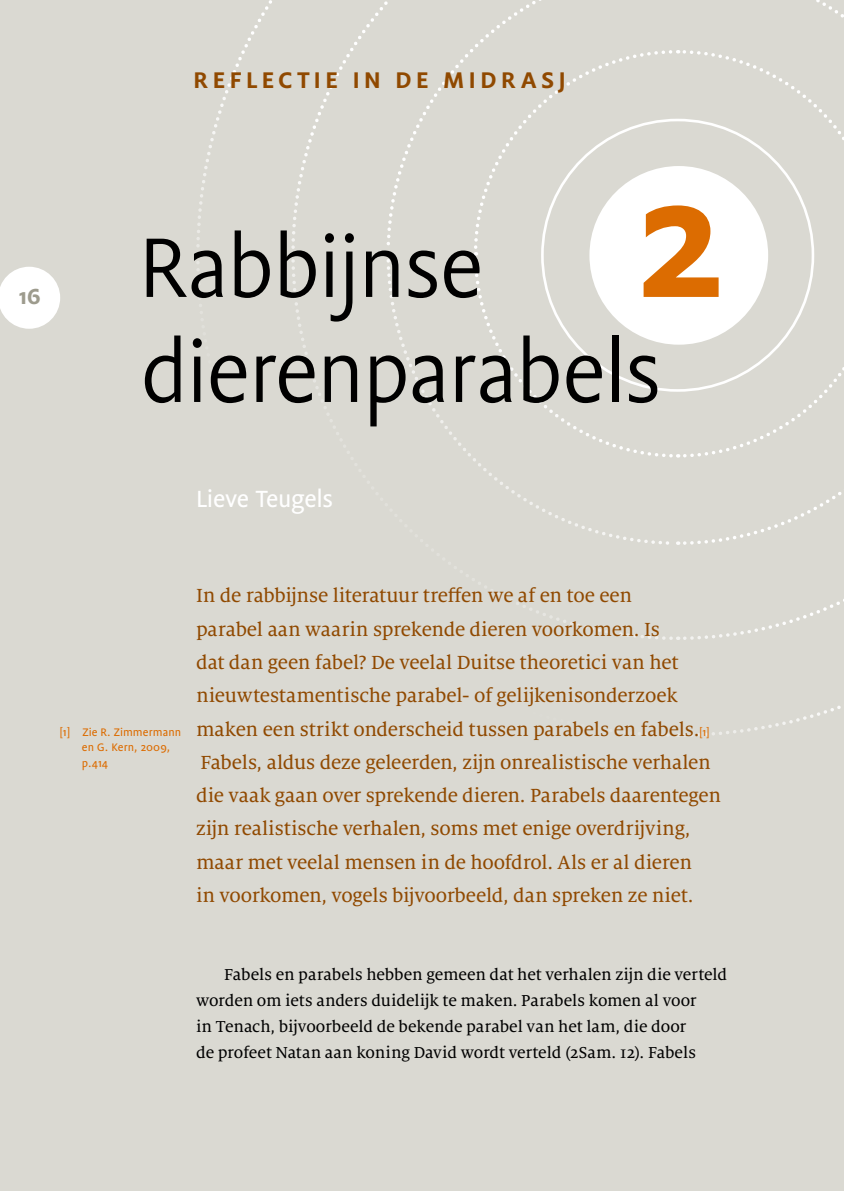
<style>
.page{position:relative;width:844px;height:1191px;background:#fff}
.page>*{position:absolute;margin:0;border:0;box-sizing:border-box;transform-origin:0 0}
.t1{font:700 185.5px "Flex";color:#dc6c01}
.k2_kop_hoofdstuktite{font:94.5px/105px "Flex";letter-spacing:-.025em;color:#000}
.k7_auteursnaam{font:26.25px "Flex Text";letter-spacing:-.01em;color:#fff}
.k2a_chapeau{font:700 25.38px "Flex";letter-spacing:.18em;color:#904900}
.paginanummer{font:700 24.5px "Flex";color:#9d9b8d}
.t7_intro_artikel{font:21px/33.2px "Milo Serif OT Text";letter-spacing:-.01em;color:#904900}
.broodtekst{font:17.5px/26.2px "Milo Serif OT Text";letter-spacing:-.005em;color:#000}
.noot{font:12.25px/15.8px "Flex Text";letter-spacing:.005em;color:#dc6c01}
.s1{font-family:"Flex Text";font-size:12.25px;color:#dc6c01}
</style>
<div class="page">
<div style="left:0;top:0;width:843px;height:1191px;background:#dad9d2"></div>
<svg style="left:683px;top:492px;width:159px;height:148px"></svg>
<svg style="left:291px;top:0;width:383px;height:254px"></svg>
<svg style="left:291px;top:257px;width:386px;height:383px"></svg>
<svg style="left:677px;top:48px;width:167px;height:411px"></svg>
<svg style="left:0;top:267px;width:60px;height:62px"></svg>
<p class="k2a_chapeau" style="left:193px;top:65px;width:373px">REFLECTIE IN DE MIDRASJ</p>
<p class="paginanummer" style="left:19px;top:282px;width:23px">16</p>
<h1 class="t1" style="left:637px;top:131px;width:87px">2</h1>
<p class="k2_kop_hoofdstuktite" style="left:138px;top:215px;width:524px">Rabbijnse dierenparabels</p>
<p class="k7_auteursnaam" style="left:196px;top:484px;width:138px">Lieve Teugels</p>
<p class="noot" style="left:60px;top:724px;width:123px">[1] Zie R. Zimmermann</p>
<p class="noot" style="left:82px;top:739px;width:90px">en G. Kern, 2009, p.414</p>
<p class="t7_intro_artikel" style="left:196px;top:580px;width:526px">In de rabbijnse literatuur treffen we af en toe een<br>parabel aan waarin sprekende dieren voorkomen. Is<br>dat dan geen fabel? De veelal Duitse theoretici van het nieuwtestamentische parabel- of gelijkenisonderzoek maken een strikt onderscheid tussen parabels en fabels.<span class="s1">[1] </span>Fabels, aldus deze geleerden, zijn onrealistische verhalen die vaak gaan over sprekende dieren. Parabels daarentegen zijn realistische verhalen, soms met enige overdrijving, maar met veelal mensen in de hoofdrol. Als er al dieren<br>in voorkomen, vogels bijvoorbeeld, dan spreken ze niet.</p>
<p class="broodtekst" style="left:196px;top:961px;width:532px;text-indent:28px">Fabels en parabels hebben gemeen dat het verhalen zijn die verteld worden om iets anders duidelijk te maken. Parabels komen al voor<br>in Tenach, bijvoorbeeld de bekende parabel van het lam, die door<br>de profeet Natan aan koning David wordt verteld (2Sam. 12). Fabels</p>
</div>
